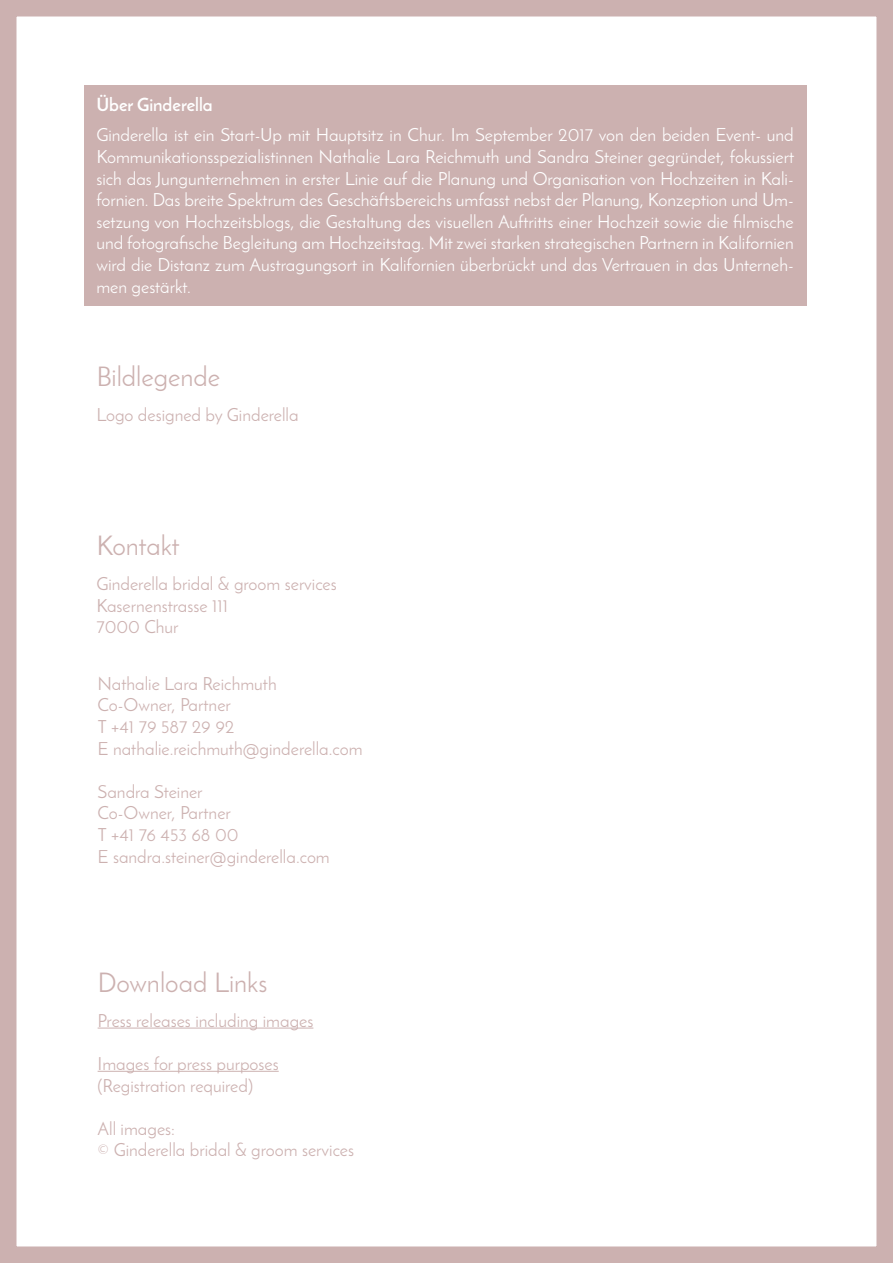
<style>
.page{position:relative;width:893px;height:1263px;background:#fff}
.page>*{position:absolute;margin:0;border:0;box-sizing:border-box;transform-origin:0 0}
.Titel_2_-_Kontakte{font:27px "Josefin Sans";color:#ccb1b0}
.Box_Text{font:18px/21.6px "Josefin Sans";color:#fff;text-align:justify}
.t1{font:18px "Josefin Sans";color:#ccb1b0}
.Box_Text-2{font:700 18px "Josefin Sans";color:#fff}
</style>
<div class="page">
<div style="left:0;top:0;width:893px;height:1263px;border:16px solid #ccb1b0"></div>
<div style="left:84px;top:85px;width:722px;height:220px;background:#ccb1b0"></div>
<hr style="left:98px;top:1027px;width:215px;height:1px;background:#ccb1b0">
<hr style="left:98px;top:1071px;width:181px;height:1px;background:#ccb1b0">
<p class="Box_Text-2" style="left:96px;top:94px;width:118px">Über Ginderella</p>
<p class="Box_Text" style="left:96px;top:124px;width:699px">Ginderella ist ein Start-Up mit Hauptsitz in Chur. Im September 2017 von den beiden Event- und Kommunikationsspezialistinnen Nathalie Lara Reichmuth und Sandra Steiner gegründet, fokussiert sich das Jungunternehmen in erster Linie auf die Planung und Organisation von Hochzeiten in Kali&shy;fornien. Das breite Spektrum des Geschäftsbereichs umfasst nebst der Planung, Konzeption und Um&shy;setzung von Hochzeitsblogs, die Gestaltung des visuellen Auftritts einer Hochzeit sowie die filmische und fotografische Begleitung am Hochzeitstag. Mit zwei starken strategischen Partnern in Kalifornien wird die Distanz zum Austragungsort in Kalifornien überbrückt und das Vertrauen in das Unterneh&shy;men gestärkt.</p>
<p class="Titel_2_-_Kontakte" style="left:96px;top:360px;width:125px">Bildlegende</p>
<p class="t1" style="left:96px;top:403px;width:204px">Logo designed by Ginderella</p>
<p class="Titel_2_-_Kontakte" style="left:96px;top:530px;width:85px">Kontakt</p>
<p class="t1" style="left:96px;top:573px;width:242px">Ginderella bridal &amp; groom services</p>
<p class="t1" style="left:96px;top:595px;width:133px">Kasernenstrasse 111</p>
<p class="t1" style="left:96px;top:616px;width:84px">7000 Chur</p>
<p class="t1" style="left:98px;top:672px;width:181px">Nathalie Lara Reichmuth</p>
<p class="t1" style="left:98px;top:694px;width:135px">Co-Owner, Partner</p>
<p class="t1" style="left:98px;top:716px;width:138px">T +41 79 587 29 92</p>
<p class="t1" style="left:98px;top:737px;width:267px">E nathalie.reichmuth@ginderella.com</p>
<p class="t1" style="left:98px;top:780px;width:106px">Sandra Steiner</p>
<p class="t1" style="left:98px;top:802px;width:135px">Co-Owner, Partner</p>
<p class="t1" style="left:98px;top:824px;width:142px">T +41 76 453 68 00</p>
<p class="t1" style="left:98px;top:845px;width:234px">E sandra.steiner@ginderella.com</p>
<p class="Titel_2_-_Kontakte" style="left:98px;top:966px;width:171px">Download Links</p>
<p class="t1" style="left:98px;top:1009px;width:217px">Press releases including images</p>
<p class="t1" style="left:98px;top:1053px;width:183px">Images for press purposes</p>
<p class="t1" style="left:98px;top:1074px;width:157px">(Registration required)</p>
<p class="t1" style="left:98px;top:1117px;width:79px">All images:</p>
<p class="t1" style="left:98px;top:1139px;width:258px">© Ginderella bridal &amp; groom services</p>
</div>
